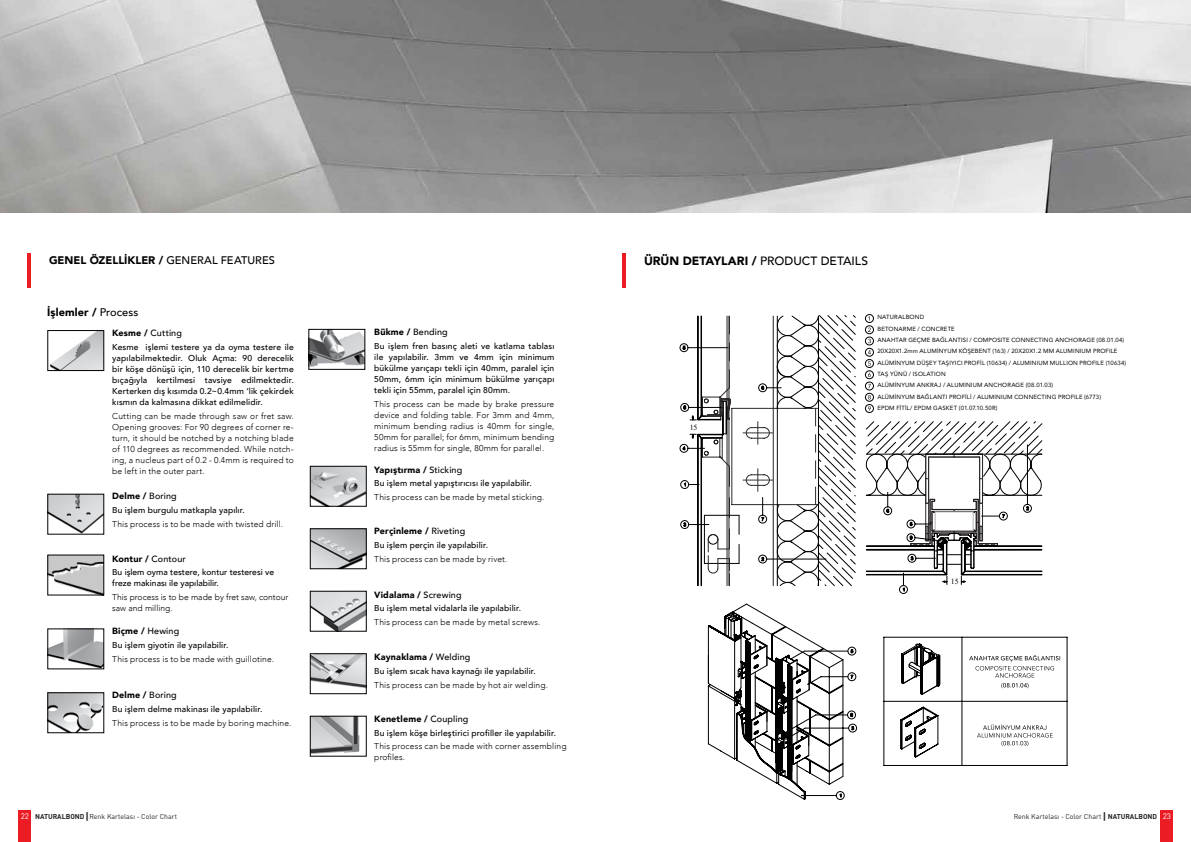
<style>
.page{position:relative;width:1191px;height:842px;background:#fff}
.page>*{position:absolute;margin:0;border:0;box-sizing:border-box;transform-origin:0 0}
.t1{font:900 12px "Avenir";color:#000}
.t2{font:900 11px "Avenir";letter-spacing:.005em;color:#000}
.t3{font:900 9px "Avenir";letter-spacing:.02em;color:#000}
.t4{font:500 9px "Avenir";letter-spacing:.015em;color:#000}
.t5{font:500 8.5px/11px "Avenir";letter-spacing:.015em;color:#000;text-align:justify}
.t6{font:300 8.5px/11px "Avenir";letter-spacing:.015em;color:#000;text-align:justify}
.t7{font:7.8px "Times New Roman";color:#000}
.t8{font:7px "DIN Pro";color:#262626}
.t9{font:6px/11.3px "Avenir";letter-spacing:.03em;color:#000}
.s1{font-weight:500}
.s2{font-weight:900}
.s3{font-size:8px;color:#fff}
.s4{font-weight:700}
.s5{font-family:"DINBEK";font-weight:700;font-size:10px}
</style>
<div class="page">
<div style="left:19px;top:810px;width:12px;height:32px;background:#ec1c24"></div>
<div style="left:1160px;top:810px;width:13px;height:32px;background:#ec1c24"></div>
<img style="left:0;top:0;width:1191px;height:212px">
<hr style="left:27px;top:253px;width:4px;height:35px;background:#ec1c24">
<img style="left:50px;top:332px;width:52px;height:37px">
<div style="left:47px;top:330px;width:57px;height:41px;border:1px solid #000"></div>
<img style="left:49px;top:496px;width:53px;height:37px">
<img style="left:49px;top:556px;width:53px;height:37px">
<div style="left:47px;top:554px;width:57px;height:41px;border:1px solid #000"></div>
<img style="left:49px;top:630px;width:53px;height:37px">
<img style="left:49px;top:694px;width:53px;height:37px">
<div style="left:47px;top:692px;width:57px;height:41px;border:1px solid #000"></div>
<img style="left:310px;top:331px;width:53px;height:36px">
<div style="left:308px;top:329px;width:57px;height:41px;border:1px solid #000"></div>
<img style="left:312px;top:468px;width:53px;height:37px">
<div style="left:310px;top:466px;width:57px;height:41px;border:1px solid #000"></div>
<img style="left:312px;top:530px;width:53px;height:37px">
<div style="left:310px;top:528px;width:57px;height:41px;border:1px solid #000"></div>
<img style="left:312px;top:593px;width:53px;height:37px">
<div style="left:310px;top:591px;width:57px;height:41px;border:1px solid #000"></div>
<img style="left:312px;top:655px;width:53px;height:33px">
<div style="left:310px;top:653px;width:57px;height:41px;border:1px solid #000"></div>
<img style="left:312px;top:718px;width:48px;height:36px">
<div style="left:310px;top:716px;width:57px;height:41px;border:1px solid #000"></div>
<hr style="left:622px;top:253px;width:4px;height:35px;background:#ec1c24">
<svg style="left:883px;top:637px;width:184px;height:129px"></svg>
<div style="left:865px;top:314px;width:8px;height:9px;border:1px solid #000;border-radius:50%"></div>
<svg style="left:679px;top:315px;width:364px;height:276px"></svg>
<hr style="left:818px;top:316px;width:1px;height:270px;background:#000">
<svg style="left:708px;top:604px;width:149px;height:196px"></svg>
<p class="t2" style="left:49px;top:251px;width:227px">GENEL ÖZELLİKLER / <span class="s1">GENERAL FEATURES</span></p>
<p class="t2" style="left:47px;top:303px;width:93px">İşlemler / <span class="s1">Process</span></p>
<p class="t4" style="left:112px;top:325px;width:71px"><span class="s2">Kesme /</span> Cutting</p>
<p class="t5" style="left:112px;top:341px;width:183px">Kesme işlemi testere ya da oyma testere ile yapılabilmektedir. Oluk Açma: 90 derecelik bir köşe dönüşü için, 110 derecelik bir kertme bıçağıyla kertilmesi tavsiye edilmektedir.<br>Kerterken dış kısımda 0.2~0.4mm ‘lik çekirdek kısmın da kalmasına dikkat edilmelidir.</p>
<p class="t6" style="left:112px;top:410px;width:183px">Cutting can be made through saw or fret saw.<br>Opening grooves: For 90 degrees of corner re&shy;turn, it should be notched by a notching blade of 110 degrees as recommended. While notch&shy;ing, a nucleus part of 0.2 - 0.4mm is required to be left in the outer part.</p>
<p class="t3" style="left:112px;top:488px;width:66px">Delme / <span class="s1">Boring</span></p>
<p class="t5" style="left:112px;top:504px;width:134px">Bu işlem burgulu matkapla yapılır.</p>
<p class="t6" style="left:112px;top:518px;width:172px">This process is to be made with twisted drill.</p>
<p class="t3" style="left:112px;top:551px;width:75px">Kontur / <span class="s1">Contour</span></p>
<p class="t5" style="left:112px;top:566px;width:163px">Bu işlem oyma testere, kontur testeresi ve freze makinası ile yapılabilir.</p>
<p class="t6" style="left:112px;top:592px;width:178px">This process is to be made by fret saw, contour saw and milling.</p>
<p class="t3" style="left:112px;top:623px;width:68px">Biçme / <span class="s1">Hewing</span></p>
<p class="t5" style="left:112px;top:639px;width:118px">Bu işlem giyotin ile yapılabilir.</p>
<p class="t6" style="left:112px;top:654px;width:163px">This process is to be made with guillotine.</p>
<p class="t3" style="left:112px;top:687px;width:66px">Delme / <span class="s1">Boring</span></p>
<p class="t5" style="left:112px;top:703px;width:152px">Bu işlem delme makinası ile yapılabilir.</p>
<p class="t6" style="left:112px;top:717px;width:180px">This process is to be made by boring machine.</p>
<p class="t4" style="left:374px;top:324px;width:75px"><span class="s2">Bükme /</span> Bending</p>
<p class="t5" style="left:374px;top:340px;width:181px">Bu işlem fren basınç aleti ve katlama tablası ile yapılabilir. 3mm ve 4mm için minimum bükülme yarıçapı tekli için 40mm, paralel için 50mm, 6mm için minimum bükülme yarıçapı tekli için 55mm, paralel için 80mm.</p>
<p class="t6" style="left:374px;top:398px;width:181px">This process can be made by brake pressure device and folding table. For 3mm and 4mm, minimum bending radius is 40mm for single, 50mm for parallel; for 6mm, minimum bending radius is 55mm for single, 80mm for parallel.</p>
<p class="t3" style="left:374px;top:462px;width:89px">Yapıştırma / <span class="s1">Sticking</span></p>
<p class="t5" style="left:374px;top:477px;width:159px">Bu işlem metal yapıştırıcısı ile yapılabilir.</p>
<p class="t6" style="left:374px;top:492px;width:171px">This process can be made by metal sticking.</p>
<p class="t3" style="left:374px;top:523px;width:92px">Perçinleme / <span class="s1">Riveting</span></p>
<p class="t5" style="left:374px;top:539px;width:115px">Bu işlem perçin ile yapılabilir.</p>
<p class="t6" style="left:374px;top:553px;width:135px">This process can be made by rivet.</p>
<p class="t3" style="left:374px;top:587px;width:89px">Vidalama / <span class="s1">Screwing</span></p>
<p class="t5" style="left:374px;top:602px;width:148px">Bu işlem metal vidalarla ile yapılabilir.</p>
<p class="t6" style="left:374px;top:617px;width:167px">This process can be made by metal screws.</p>
<p class="t3" style="left:374px;top:649px;width:97px">Kaynaklama / <span class="s1">Welding</span></p>
<p class="t5" style="left:374px;top:665px;width:163px">Bu işlem sıcak hava kaynağı ile yapılabilir.</p>
<p class="t6" style="left:374px;top:679px;width:175px">This process can be made by hot air welding.</p>
<p class="t3" style="left:374px;top:711px;width:95px">Kenetleme / <span class="s1">Coupling</span></p>
<p class="t5" style="left:374px;top:727px;width:183px">Bu işlem köşe birleştirici profiller ile yapılabilir.</p>
<p class="t6" style="left:374px;top:741px;width:194px">This process can be made with corner assembling profiles.</p>
<h1 class="t1" style="left:644px;top:251px;width:225px">ÜRÜN DETAYLARI / <span class="s1">PRODUCT DETAILS</span></h1>
<p class="t7" style="left:689px;top:422px;width:9px">15</p>
<p class="t9" style="left:877px;top:311px;width:250px">NATURALBOND<br>BETONARME / CONCRETE<br>ANAHTAR GEÇME BAĞLANTISI / COMPOSITE CONNECTING ANCHORAGE (08.01.04)<br>20X20X1.2mm ALUMİNYUM KÖŞEBENT (163) / 20X20X1.2 MM ALUMINIUM PROFILE ALÜMİNYUM DÜŞEY TAŞIYICI PROFİL (10634) / ALUMINIUM MULLION PROFILE (10634)<br>TAŞ YÜNÜ / ISOLATION<br>ALÜMİNYUM ANKRAJ / ALUMINIUM ANCHORAGE (08.01.03)<br>ALÜMİNYUM BAĞLANTI PROFİLİ / ALUMINIUM CONNECTING PROFILE (6773)<br>EPDM FİTİL/ EPDM GASKET (01.07.10.50R)</p>
<p class="t7" style="left:951px;top:576px;width:9px">15</p>
<p class="t8" style="left:21px;top:811px;width:158px"><span class="s3">22</span> <span class="s4">NATURALBOND</span><span class="s5">|</span>Renk Kartelası - Color Chart</p>
<p class="t8" style="left:1013px;top:811px;width:159px">Renk Kartelası - Color Chart <span class="s5">|</span> <span class="s4">NATURALBOND</span> <span class="s3">23</span></p>
</div>
